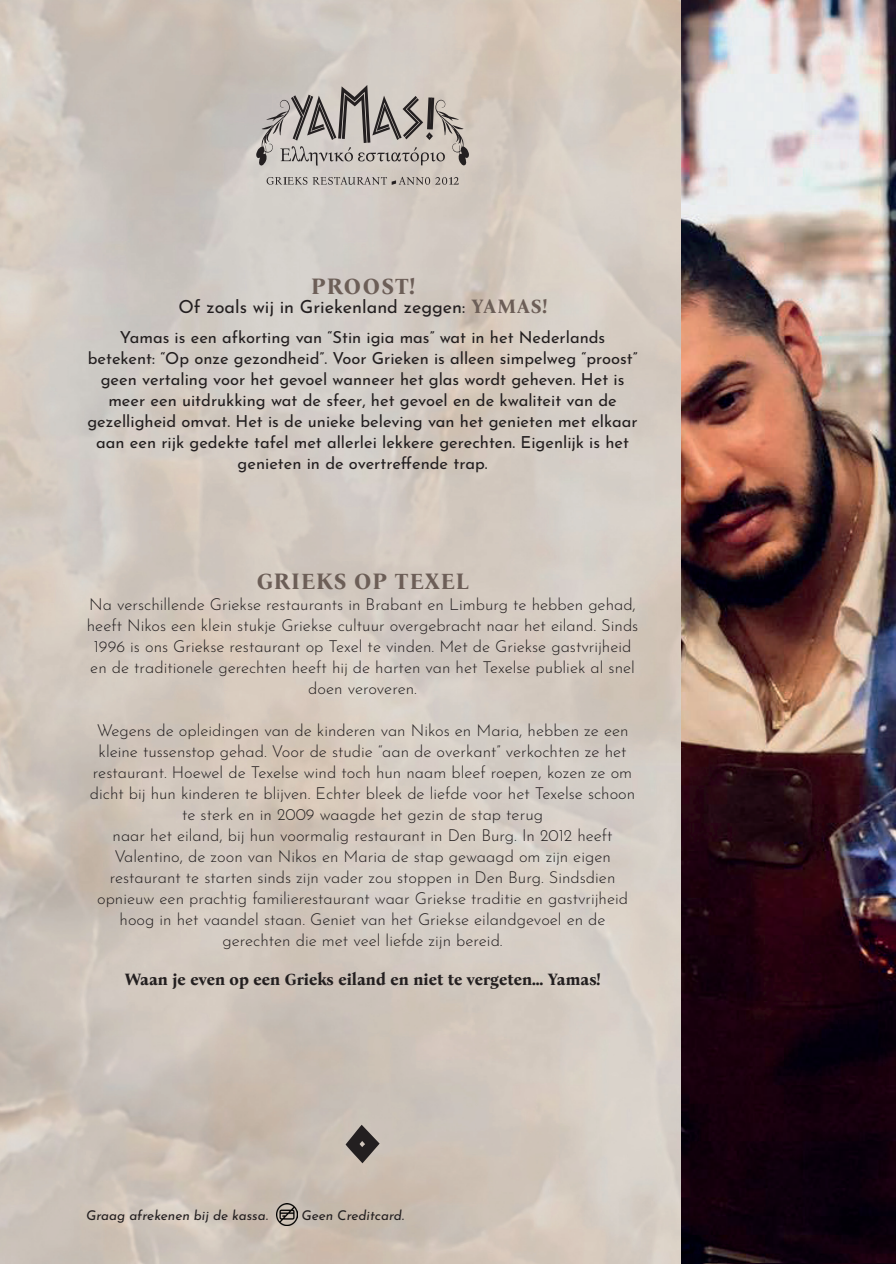
<style>
.page{position:relative;width:896px;height:1264px;background:#fff}
.page>*{position:absolute;margin:0;border:0;box-sizing:border-box;transform-origin:0 0}
.t1{font:700 22.5px "Bona Nova";letter-spacing:.04em;color:#6c5e57}
.t2{font:18px "Josefin Sans";color:#231f20}
.t3{font:300 16.5px/21px "Josefin Sans";color:#231f20;text-align:center}
.t4{font:16.5px/21px "Josefin Sans";color:#231f20;text-align:center}
.t5{font:700 16.5px "Bona Nova";color:#231f20}
.t6{font:italic 13.5px "Josefin Sans";color:#231f20}
.s1{font-family:"Bona Nova";font-weight:700;font-size:19.5px;color:#6c5e57}
</style>
<div class="page">
<img style="left:0;top:0;width:681px;height:1264px">
<svg style="left:256px;top:85px;width:213px;height:81px"></svg>
<svg style="left:266px;top:177px;width:192px;height:8px"></svg>
<svg style="left:345px;top:1125px;width:34px;height:38px"></svg>
<img style="left:681px;top:0;width:215px;height:1263px">
<img style="left:276px;top:1204px;width:21px;height:21px">
<h1 class="t1" style="left:311px;top:268px;width:105px">PROOST!</h1>
<p class="t2" style="left:178px;top:294px;width:370px">Of zoals wij in Griekenland zeggen: <span class="s1">YAMAS!</span></p>
<p class="t4" style="left:87px;top:325px;width:552px">Yamas is een afkorting van “Stin igia mas” wat in het Nederlands betekent: “Op onze gezondheid”. Voor Grieken is alleen simpelweg “proost” geen vertaling voor het gevoel wanneer het glas wordt geheven. Het is meer een uitdrukking wat de sfeer, het gevoel en de kwaliteit van de gezelligheid omvat. Het is de unieke beleving van het genieten met elkaar aan een rijk gedekte tafel met allerlei lekkere gerechten. Eigenlijk is het genieten in de overtreffende trap.</p>
<h1 class="t1" style="left:256px;top:563px;width:214px">GRIEKS OP TEXEL</h1>
<p class="t3" style="left:87px;top:592px;width:553px">Na verschillende Griekse restaurants in Brabant en Limburg te hebben gehad, heeft Nikos een klein stukje Griekse cultuur overgebracht naar het eiland. Sinds 1996 is ons Griekse restaurant op Texel te vinden. Met de Griekse gastvrijheid en de traditionele gerechten heeft hij de harten van het Texelse publiek al snel doen veroveren.</p>
<p class="t3" style="left:90px;top:718px;width:547px">Wegens de opleidingen van de kinderen van Nikos en Maria, hebben ze een kleine tussenstop gehad. Voor de studie “aan de overkant” verkochten ze het restaurant. Hoewel de Texelse wind toch hun naam bleef roepen, kozen ze om dicht bij hun kinderen te blijven. Echter bleek de liefde voor het Texelse schoon te sterk en in 2009 waagde het gezin de stap terug<br>naar het eiland, bij hun voormalig restaurant in Den Burg. In 2012 heeft Valentino, de zoon van Nikos en Maria de stap gewaagd om zijn eigen restaurant te starten sinds zijn vader zou stoppen in Den Burg. Sindsdien opnieuw een prachtig familierestaurant waar Griekse traditie en gastvrijheid hoog in het vaandel staan. Geniet van het Griekse eilandgevoel en de gerechten die met veel liefde zijn bereid.</p>
<p class="t5" style="left:125px;top:966px;width:477px">Waan je even op een Grieks eiland en niet te vergeten… Yamas!</p>
<p class="t6" style="left:86px;top:1203px;width:183px">Graag afrekenen bij de kassa.</p>
<p class="t6" style="left:301px;top:1203px;width:104px">Geen Creditcard.</p>
</div>
